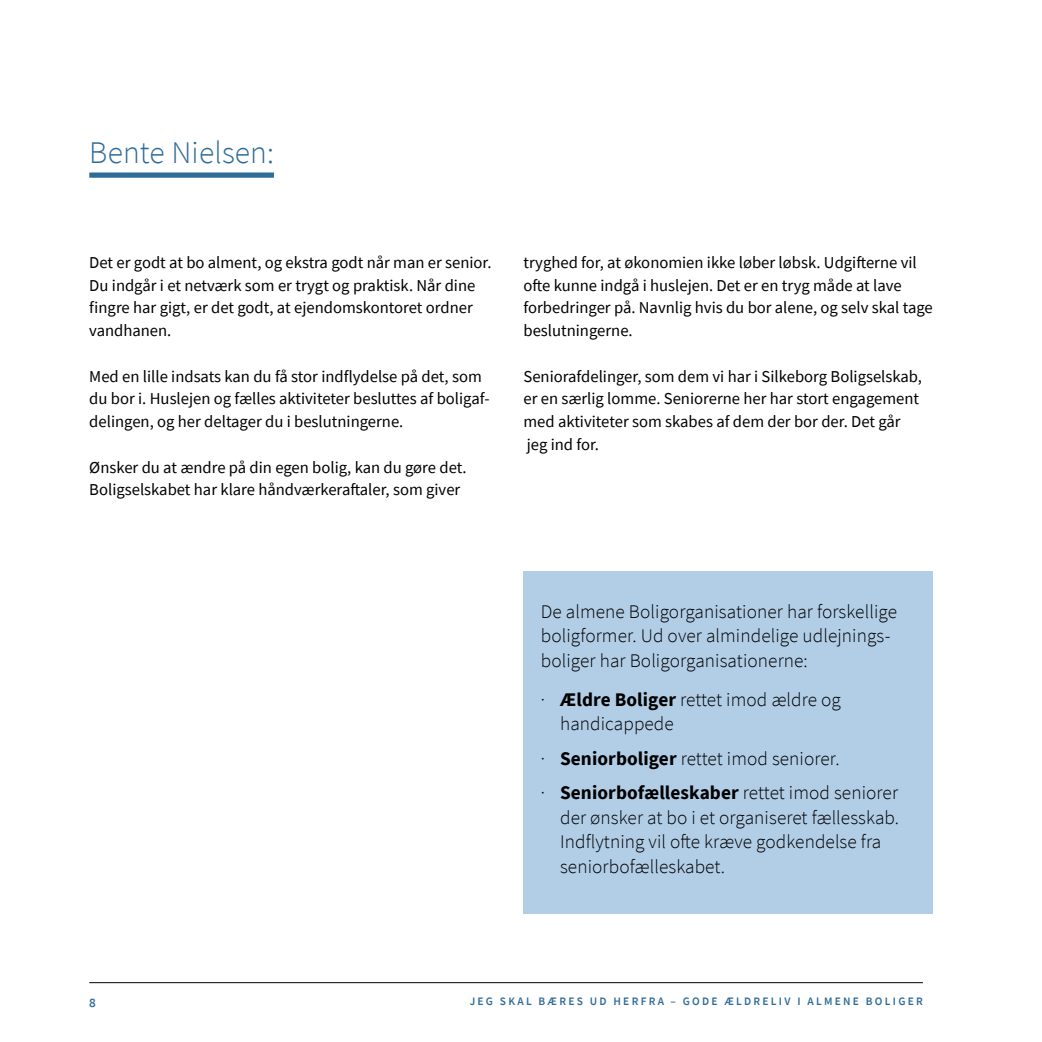
<style>
.page{position:relative;width:1042px;height:1042px;background:#fff}
.page>*{position:absolute;margin:0;border:0;box-sizing:border-box;transform-origin:0 0}
.t1{font:300 31.5px "Source Sans Pro";letter-spacing:.005em;color:#2f6b97}
.t2{font:300 19.25px/24.5px "Source Sans Pro";letter-spacing:.005em;color:#000}
.t3{font:16.62px/22.8px "Source Sans Pro";color:#000}
.t4{font:600 13.12px "Source Sans Pro";color:#2f6b97}
.t5{font:600 11.38px "Source Sans Pro";letter-spacing:.2em;color:#2f6b97}
.s1{font-weight:700}
</style>
<div class="page">
<div style="left:89px;top:172px;width:185px;height:6px;background:#2f6b97"></div>
<hr style="left:89px;top:982px;width:834px;height:1px;background:#000">
<div style="left:523px;top:572px;width:410px;height:342px;background:#b2cee7"></div>
<h1 class="t1" style="left:89px;top:133px;width:186px">Bente Nielsen:</h1>
<p class="t3" style="left:89px;top:251px;width:404px">Det er godt at bo alment, og ekstra godt når man er senior.<br>Du indgår i et netværk som er trygt og praktisk. Når dine fingre har gigt, er det godt, at ejendomskontoret ordner vandhanen.</p>
<p class="t3" style="left:89px;top:364px;width:402px">Med en lille indsats kan du få stor indflydelse på det, som du bor i. Huslejen og fælles aktiviteter besluttes af boligaf&shy;delingen, og her deltager du i beslutningerne.</p>
<p class="t3" style="left:89px;top:455px;width:379px">Ønsker du at ændre på din egen bolig, kan du gøre det.<br>Boligselskabet har klare håndværkeraftaler, som giver</p>
<p class="t3" style="left:523px;top:251px;width:411px">tryghed for, at økonomien ikke løber løbsk. Udgifterne vil ofte kunne indgå i huslejen. Det er en tryg måde at lave forbedringer på. Navnlig hvis du bor alene, og selv skal tage beslutningerne.</p>
<p class="t3" style="left:523px;top:364px;width:400px">Seniorafdelinger, som dem vi har i Silkeborg Boligselskab, er en særlig lomme. Seniorerne her har stort engagement med aktiviteter som skabes af dem der bor der. Det går jeg ind for.</p>
<p class="t2" style="left:541px;top:599px;width:358px">De almene Boligorganisationer har forskellige boligformer. Ud over almindelige udlejnings&shy;boliger har Boligorganisationerne:</p>
<p class="t2" style="left:560px;top:687px;width:282px;text-indent:-19px">· <span class="s1">Ældre Boliger</span> rettet imod ældre og handicappede</p>
<p class="t2" style="left:541px;top:741px;width:359px;line-height:34.5px">· <span class="s1">Seniorboliger</span> rettet imod seniorer.<br>· <span class="s1">Seniorbofælleskaber</span> rettet imod seniorer</p>
<p class="t2" style="left:560px;top:805px;width:340px">der ønsker at bo i et organiseret fællesskab.<br>Indflytning vil ofte kræve godkendelse fra seniorbofælleskabet.</p>
<p class="t4" style="left:89px;top:993px;width:8px">8</p>
<p class="t5" style="left:470px;top:994px;width:455px">JEG SKAL BÆRES UD HERFRA – GODE ÆLDRELIV I ALMENE BOLIGER</p>
</div>
